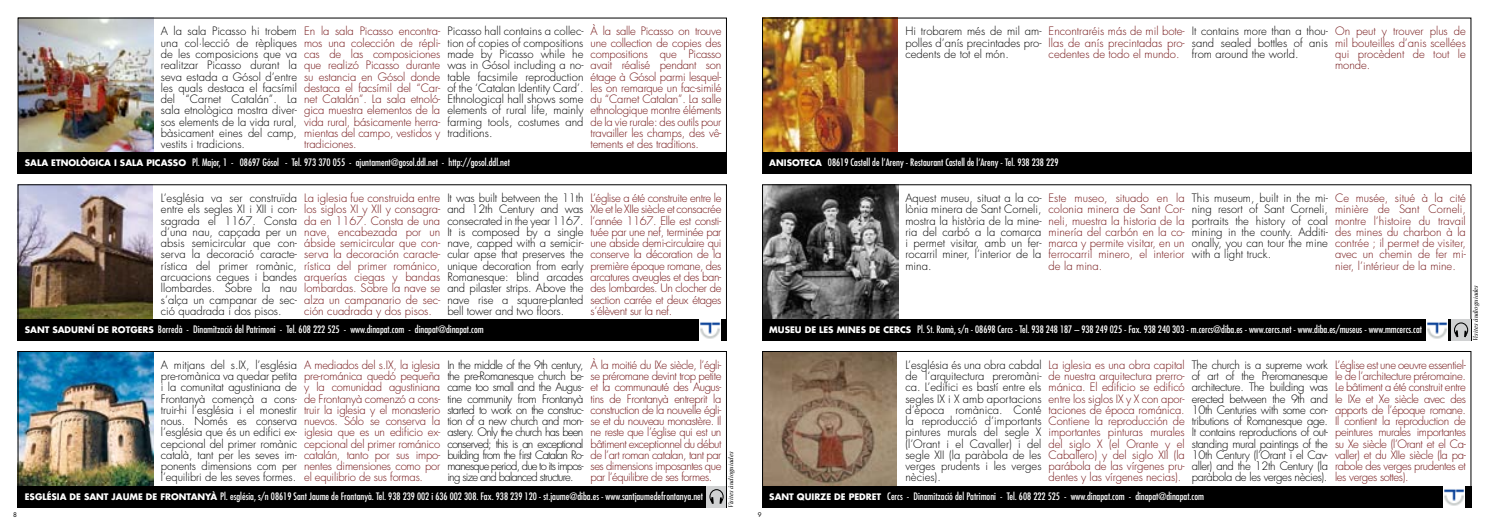
<style>
.page{position:relative;width:1489px;height:525px;background:#fff}
.page>*{position:absolute;margin:0;border:0;box-sizing:border-box;transform-origin:0 0}
.t1{font:300 11.25px/11.2px "Futura Std";letter-spacing:-.01em;color:#731416;text-align:justify}
.t2{font:300 11.25px/11.2px "Futura Std";color:#000;text-align:justify}
.t3{font:condensed 10px "Futura Std";color:#fff}
.t4{font:italic 6.88px "Times New Roman";color:#000}
.t5{font:6.25px "Futura Std";color:#000}
.s1{font-weight:700;font-stretch:normal;font-size:8.75px}
</style>
<div class="page">
<img style="left:20px;top:20px;width:134px;height:132px">
<img style="left:20px;top:186px;width:132px;height:133px">
<img style="left:20px;top:353px;width:134px;height:132px">
<img style="left:764px;top:353px;width:132px;height:132px">
<img style="left:764px;top:20px;width:133px;height:132px">
<img style="left:764px;top:186px;width:134px;height:133px">
<div style="left:18px;top:152px;width:708px;height:22px;background:#000"></div>
<div style="left:18px;top:319px;width:708px;height:21px;background:#000"></div>
<div style="left:18px;top:485px;width:708px;height:22px;background:#000"></div>
<div style="left:18px;top:18px;width:708px;height:156px;border:1px solid #000"></div>
<div style="left:18px;top:184px;width:708px;height:156px;border:1px solid #000"></div>
<div style="left:18px;top:351px;width:708px;height:156px;border:1px solid #000"></div>
<img style="left:699px;top:319px;width:22px;height:21px">
<div style="left:706px;top:485px;width:20px;height:22px;background:#d0d1d2"></div>
<svg style="left:709px;top:489px;width:14px;height:14px"></svg>
<div style="left:762px;top:485px;width:708px;height:22px;background:#000"></div>
<div style="left:762px;top:351px;width:708px;height:156px;border:1px solid #000"></div>
<img style="left:1443px;top:485px;width:21px;height:22px">
<div style="left:762px;top:152px;width:708px;height:22px;background:#000"></div>
<div style="left:762px;top:319px;width:708px;height:21px;background:#000"></div>
<div style="left:762px;top:18px;width:708px;height:156px;border:1px solid #000"></div>
<div style="left:762px;top:184px;width:708px;height:156px;border:1px solid #000"></div>
<div style="left:1450px;top:319px;width:20px;height:21px;background:#d0d1d2"></div>
<svg style="left:1454px;top:322px;width:13px;height:15px"></svg>
<img style="left:1425px;top:319px;width:22px;height:21px">
<p class="t2" style="left:161px;top:26px;width:138px">A la sala Picasso hi trobem una col·lecció de rèpliques de les composicions que va realitzar Picasso durant la seva estada a Gósol d’entre les quals destaca el facsímil del “Carnet Catalán”. La sala etnològica mostra diver&shy;sos elements de la vida rural, bàsicament eines del camp, vestits i tradicions.</p>
<p class="t1" style="left:304px;top:26px;width:138px">En la sala Picasso encontra&shy;mos una colección de répli&shy;cas de las composiciones que realizó Picasso durante su estancia en Gósol donde destaca el facsímil del “Car&shy;net Catalán”. La sala etnoló&shy;gica muestra elementos de la vida rural, básicamente herra&shy;mientas del campo, vestidos y tradiciones.</p>
<p class="t2" style="left:447px;top:26px;width:138px">Picasso hall contains a collec&shy;tion of copies of compositions made by Picasso while he was in Gósol including a no&shy;table facsimile reproduction of the ‘Catalan Identity Card’.<br>Ethnological hall shows some elements of rural life, mainly farming tools, costumes and traditions.</p>
<p class="t1" style="left:590px;top:26px;width:132px">À la salle Picasso on trouve une collection de copies des compositions que Picasso avait réalisé pendant son étage à Gósol parmi lesquel&shy;les on remarque un fac-similé du “Carnet Catalan”. La salle ethnologique montre éléments de la vie rurale: des outils pour travailler les champs, des vê&shy;tements et des traditions.</p>
<p class="t3" style="left:25px;top:156px;width:486px"><span class="s1">SALA ETNOLÒGICA I SALA PICASSO</span> Pl. Major, 1 - 08697 Gósol - Tel. 973 370 055 - ajuntament@gosol.ddl.net - http://gosol.ddl.net</p>
<p class="t2" style="left:905px;top:26px;width:138px">Hi trobarem més de mil am&shy;polles d’anís precintades pro&shy;cedents de tot el món.</p>
<p class="t1" style="left:1048px;top:26px;width:138px">Encontraréis más de mil bote&shy;llas de anís precintadas pro&shy;cedentes de todo el mundo.</p>
<p class="t2" style="left:1191px;top:26px;width:138px">It contains more than a thou&shy;sand sealed bottles of anis from around the world.</p>
<p class="t1" style="left:1334px;top:26px;width:132px">On peut y trouver plus de mil bouteilles d’anis scellées qui procèdent de tout le monde.</p>
<p class="t3" style="left:769px;top:156px;width:290px"><span class="s1">ANISOTECA</span> 08619 Castell de l’Areny - Restaurant Castell de l’Areny - Tel. 938 238 229</p>
<p class="t5" style="left:13px;top:510px;width:5px">8</p>
<p class="t2" style="left:161px;top:193px;width:138px">L’església va ser construïda entre els segles XI i XII i con&shy;sagrada el 1167. Consta d’una nau, capçada per un absis semicircular que con&shy;serva la decoració caracte&shy;rística del primer romànic, arcuacions cegues i bandes llombardes. Sobre la nau s’alça un campanar de sec&shy;ció quadrada i dos pisos.</p>
<p class="t1" style="left:304px;top:193px;width:138px">La iglesia fue construida entre los siglos XI y XII y consagra&shy;da en 1167. Consta de una nave, encabezada por un ábside semicircular que con&shy;serva la decoración caracte&shy;rística del primer románico, arquerías ciegas y bandas lombardas. Sobre la nave se alza un campanario de sec&shy;ción cuadrada y dos pisos.</p>
<p class="t2" style="left:447px;top:193px;width:138px">It was built between the 11th and 12th Century and was consecrated in the year 1167.<br>It is composed by a single nave, capped with a semicir&shy;cular apse that preserves the unique decoration from early Romanesque: blind arcades and pilaster strips. Above the nave rise a square-planted bell tower and two floors.</p>
<p class="t1" style="left:590px;top:193px;width:132px">L’église a été construite entre le XIe et le XIIe siècle et consacrée l’année 1167. Elle est consti&shy;tuée par une nef, terminée par une abside demi-circulaire qui conserve la décoration de la première époque romane, des arcatures aveugles et des ban&shy;des lombardes. Un clocher de section carrée et deux étages s’élèvent sur la nef.</p>
<p class="t3" style="left:25px;top:323px;width:460px"><span class="s1">SANT SADURNÍ DE ROTGERS</span> Borredà - Dinamització del Patrimoni - Tel. 608 222 525 - www.dinapat.com - dinapat@dinapat.com</p>
<p class="t2" style="left:905px;top:193px;width:138px">Aquest museu, situat a la co&shy;lònia minera de Sant Corneli, mostra la història de la mine&shy;ria del carbó a la comarca i permet visitar, amb un fer&shy;rocarril miner, l’interior de la mina.</p>
<p class="t1" style="left:1048px;top:193px;width:138px">Este museo, situado en la colonia minera de Sant Cor&shy;neli, muestra la historia de la minería del carbón en la co&shy;marca y permite visitar, en un ferrocarril minero, el interior de la mina.</p>
<p class="t2" style="left:1191px;top:193px;width:138px">This museum, built in the mi&shy;ning resort of Sant Corneli, portraits the history of coal mining in the county. Additi&shy;onally, you can tour the mine with a light truck.</p>
<p class="t1" style="left:1334px;top:193px;width:132px">Ce musée, situé à la cité minière de Sant Corneli, montre l’histoire du travail des mines du charbon à la contrée ; il permet de visiter, avec un chemin de fer mi&shy;nier, l’intérieur de la mine.</p>
<p class="t3" style="left:769px;top:323px;width:654px"><span class="s1">MUSEU DE LES MINES DE CERCS</span> Pl. St. Romà, s/n - 08698 Cercs - Tel. 938 248 187 – 938 249 025 - Fax. 938 240 303 - m.cercs@diba.es - www.cercs.net - www.diba.es/museus - www.mmcercs.cat</p>
<p class="t4" style="left:1470px;top:341px;width:58px;rotate:-90deg">Visites àudioguiades</p>
<p class="t2" style="left:161px;top:359px;width:138px">A mitjans del s.IX, l’església pre-romànica va quedar petita i la comunitat agustiniana de Frontanyà començà a cons&shy;truir-hi l’església i el monestir nous. Només es conserva l’església que és un edifici ex&shy;cepcional del primer romànic català, tant per les seves im&shy;ponents dimensions com per l’equilibri de les seves formes.</p>
<p class="t1" style="left:304px;top:359px;width:138px">A mediados del s.IX, la iglesia pre-románica quedó pequeña y la comunidad agustiniana de Frontanyà comenzó a cons&shy;truir la iglesia y el monasterio nuevos. Sólo se conserva la iglesia que es un edificio ex&shy;cepcional del primer románico catalán, tanto por sus impo&shy;nentes dimensiones como por el equilibrio de sus formas.</p>
<p class="t2" style="left:447px;top:359px;width:138px">In the middle of the 9th century, the pre-Romanesque church be&shy;came too small and the Augus&shy;tine community from Frontanyà started to work on the construc&shy;tion of a new church and mon&shy;astery. Only the church has been conserved; this is an exceptional building from the first Catalan Ro&shy;manesque period, due to its impos&shy;ing size and balanced structure.</p>
<p class="t1" style="left:590px;top:359px;width:132px">À la moitié du IXe siècle, l’égli&shy;se préromane devint trop petite et la communauté des Augus&shy;tins de Frontanyà entreprit la construction de la nouvelle égli&shy;se et du nouveau monastère. Il ne reste que l’église qui est un bâtiment exceptionnel du début de l’art roman catalan, tant par ses dimensions imposantes que par l’équilibre de ses formes.</p>
<p class="t2" style="left:905px;top:359px;width:138px">L’església és una obra cabdal de l‘arquitectura preromàni&shy;ca. L’edifici es bastí entre els segles IX i X amb aportacions d’època romànica. Conté la reproducció d’importants pintures murals del segle X (l’Orant i el Cavaller) i del segle XII (la paràbola de les verges prudents i les verges nècies).</p>
<p class="t1" style="left:1048px;top:359px;width:138px">La iglesia es una obra capital de nuestra arquitectura prerro&shy;mánica. El edificio se edificó entre los siglos IX y X con apor&shy;taciones de época románica.<br>Contiene la reproducción de importantes pinturas murales del siglo X (el Orante y el Caballero) y del siglo XII (la parábola de las vírgenes pru&shy;dentes y las vírgenes necias).</p>
<p class="t2" style="left:1191px;top:359px;width:138px">The church is a supreme work of art of the Preromanesque architecture. The building was erected between the 9th and 10th Centuries with some con&shy;tributions of Romanesque age.<br>It contains reproductions of out&shy;standing mural paintings of the 10th Century (l’Orant i el Cav&shy;aller) and the 12th Century (la paràbola de les verges nècies).</p>
<p class="t1" style="left:1334px;top:359px;width:132px">L’église est une oeuvre essentiel&shy;le de l’architecture préromaine.<br>Le bâtiment a été construit entre le IXe et Xe siècle avec des apports de l’époque romane.<br>Il contient la reproduction de peintures murales importantes su Xe siècle (l’Orant et el Ca&shy;valler) et du XIIe siècle (la pa&shy;rabole des verges prudentes et les verges sottes).</p>
<p class="t4" style="left:726px;top:508px;width:58px;rotate:-90deg">Visites àudioguiades</p>
<p class="t3" style="left:25px;top:489px;width:679px"><span class="s1">ESGLÉSIA DE SANT JAUME DE FRONTANYÀ</span> Pl. església, s/n 08619 Sant Jaume de Frontanyà. Tel. 938 239 002 i 636 002 308. Fax. 938 239 120 - st.jaume@diba.es - www.santjaumedefrontanya.net</p>
<p class="t3" style="left:769px;top:489px;width:436px"><span class="s1">SANT QUIRZE DE PEDRET</span> Cercs - Dinamització del Patrimoni - Tel. 608 222 525 - www.dinapat.com - dinapat@dinapat.com</p>
<p class="t5" style="left:757px;top:510px;width:5px">9</p>
</div>
